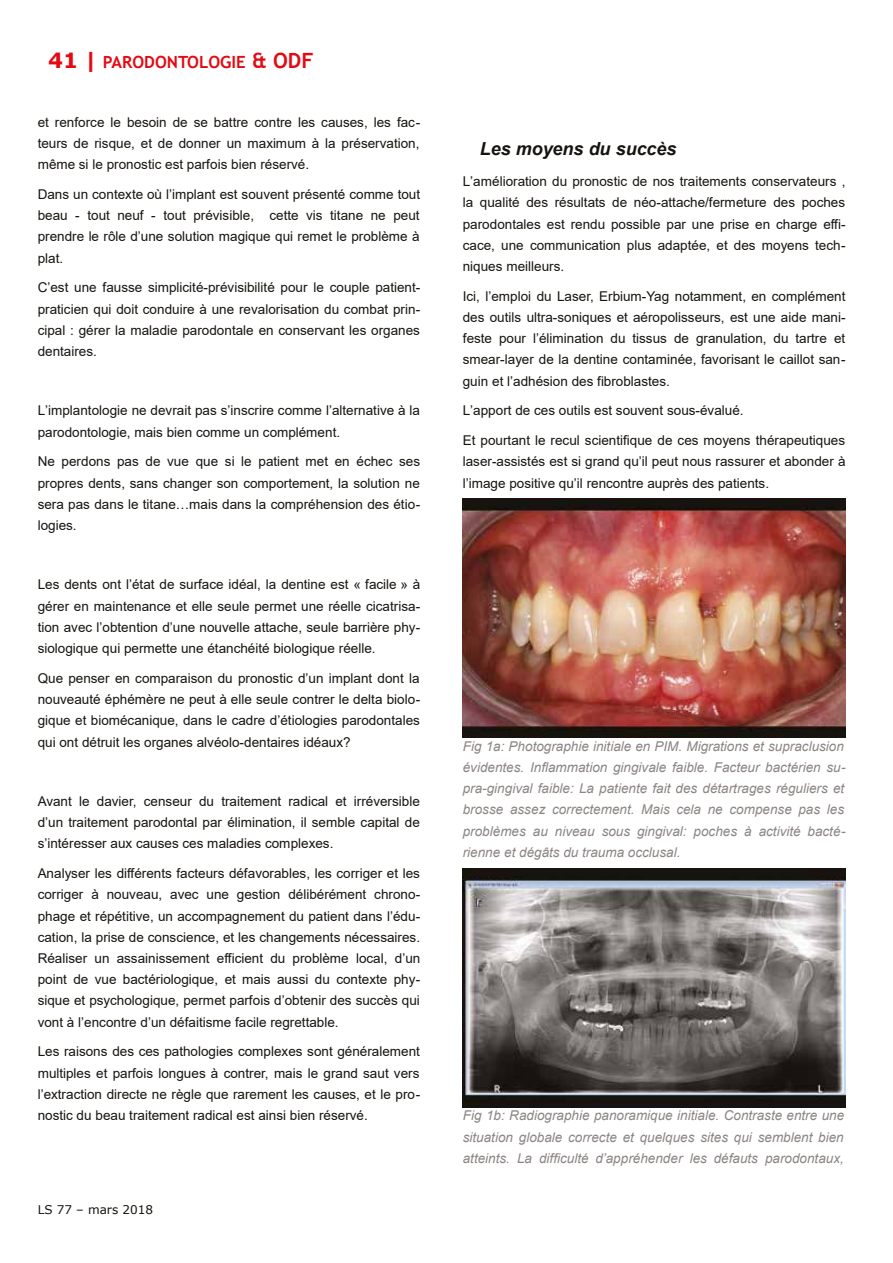
<style>
.page{position:relative;width:893px;height:1263px;background:#fff}
.page>*{position:absolute;margin:0;border:0;box-sizing:border-box;transform-origin:0 0}
.t1{font:italic 700 18px "Arial";letter-spacing:-.005em;color:#17140f}
.t2{font:700 16.8px "Trebuchet MS";color:#e30a13}
.t3{font:13.5px/21.3px "Arial";color:#17140f;text-align:justify}
.t4{font:italic 13.5px/21.1px "Arial";color:#8b8583}
.t5{font:12px "Verdana";color:#17140f}
.s1{font-family:"Verdana";font-size:21px}
.s2{font-size:21px}
</style>
<div class="page">
<img style="left:463px;top:499px;width:382px;height:239px">
<img style="left:463px;top:868px;width:382px;height:239px">
<p class="t2" style="left:48px;top:53px;width:267px"><span class="s1">41 |</span> PARODONTOLOGIE <span class="s2">&amp; ODF</span></p>
<p class="t3" style="left:38px;top:111px;width:384px">et renforce le besoin de se battre contre les causes, les fac&shy;teurs de risque, et de donner un maximum à la préservation, même si le pronostic est parfois bien réservé.</p>
<p class="t3" style="left:38px;top:184px;width:384px">Dans un contexte où l’implant est souvent présenté comme tout beau - tout neuf - tout prévisible, cette vis titane ne peut prendre le rôle d’une solution magique qui remet le problème à plat.</p>
<p class="t3" style="left:38px;top:277px;width:384px">C’est une fausse simplicité-prévisibilité pour le couple patient&shy;praticien qui doit conduire à une revalorisation du combat prin&shy;cipal : gérer la maladie parodontale en conservant les organes dentaires.</p>
<p class="t3" style="left:38px;top:400px;width:384px">L’implantologie ne devrait pas s’inscrire comme l’alternative à la parodontologie, mais bien comme un complément.</p>
<p class="t3" style="left:38px;top:451px;width:384px">Ne perdons pas de vue que si le patient met en échec ses propres dents, sans changer son comportement, la solution ne sera pas dans le titane…mais dans la compréhension des étio&shy;logies.</p>
<p class="t3" style="left:38px;top:574px;width:384px">Les dents ont l’état de surface idéal, la dentine est « facile » à gérer en maintenance et elle seule permet une réelle cicatrisa&shy;tion avec l’obtention d’une nouvelle attache, seule barrière phy&shy;siologique qui permette une étanchéité biologique réelle.</p>
<p class="t3" style="left:38px;top:667px;width:384px">Que penser en comparaison du pronostic d’un implant dont la nouveauté éphémère ne peut à elle seule contrer le delta biolo&shy;gique et biomécanique, dans le cadre d’étiologies parodontales qui ont détruit les organes alvéolo-dentaires idéaux?</p>
<p class="t3" style="left:38px;top:791px;width:384px">Avant le davier, censeur du traitement radical et irréversible d’un traitement parodontal par élimination, il semble capital de s’intéresser aux causes ces maladies complexes.</p>
<p class="t3" style="left:38px;top:863px;width:384px">Analyser les différents facteurs défavorables, les corriger et les corriger à nouveau, avec une gestion délibérément chrono&shy;phage et répétitive, un accompagnement du patient dans l’édu&shy;cation, la prise de conscience, et les changements nécessaires.<br>Réaliser un assainissement efficient du problème local, d’un point de vue bactériologique, et mais aussi du contexte phy&shy;sique et psychologique, permet parfois d’obtenir des succès qui vont à l’encontre d’un défaitisme facile regrettable.</p>
<p class="t3" style="left:38px;top:1041px;width:384px">Les raisons des ces pathologies complexes sont généralement multiples et parfois longues à contrer, mais le grand saut vers l’extraction directe ne règle que rarement les causes, et le pro&shy;nostic du beau traitement radical est ainsi bien réservé.</p>
<p class="t5" style="left:38px;top:1203px;width:117px">LS 77 – mars 2018</p>
<h1 class="t1" style="left:480px;top:142px;width:198px">Les moyens du succès</h1>
<p class="t3" style="left:463px;top:171px;width:384px">L’amélioration du pronostic de nos traitements conservateurs , la qualité des résultats de néo-attache/fermeture des poches parodontales est rendu possible par une prise en charge effi&shy;cace, une communication plus adaptée, et des moyens tech&shy;niques meilleurs.</p>
<p class="t3" style="left:463px;top:285px;width:384px">Ici, l’emploi du Laser, Erbium-Yag notamment, en complément des outils ultra-soniques et aéropolisseurs, est une aide mani&shy;feste pour l’élimination du tissus de granulation, du tartre et smear-layer de la dentine contaminée, favorisant le caillot san&shy;guin et l’adhésion des fibroblastes.</p>
<p class="t3" style="left:463px;top:400px;width:282px">L’apport de ces outils est souvent sous-évalué.</p>
<p class="t3" style="left:463px;top:430px;width:384px">Et pourtant le recul scientifique de ces moyens thérapeutiques laser-assistés est si grand qu’il peut nous rassurer et abonder à l’image positive qu’il rencontre auprès des patients.</p>
<p class="t4" style="left:463px;top:736px;width:384px">Fig 1a: Photographie initiale en PIM. Migrations et supraclusion évidentes. Inflammation gingivale faible. Facteur bactérien su&shy;pra-gingival faible: La patiente fait des détartrages réguliers et brosse assez correctement. Mais cela ne compense pas les problèmes au niveau sous gingival: poches à activité bacté&shy;rienne et dégâts du trauma occlusal.</p>
<p class="t4" style="left:463px;top:1105px;width:383px;text-align:justify">Fig 1b: Radiographie panoramique initiale. Contraste entre une situation globale correcte et quelques sites qui semblent bien atteints. La difficulté d’appréhender les défauts parodontaux,</p>
</div>
